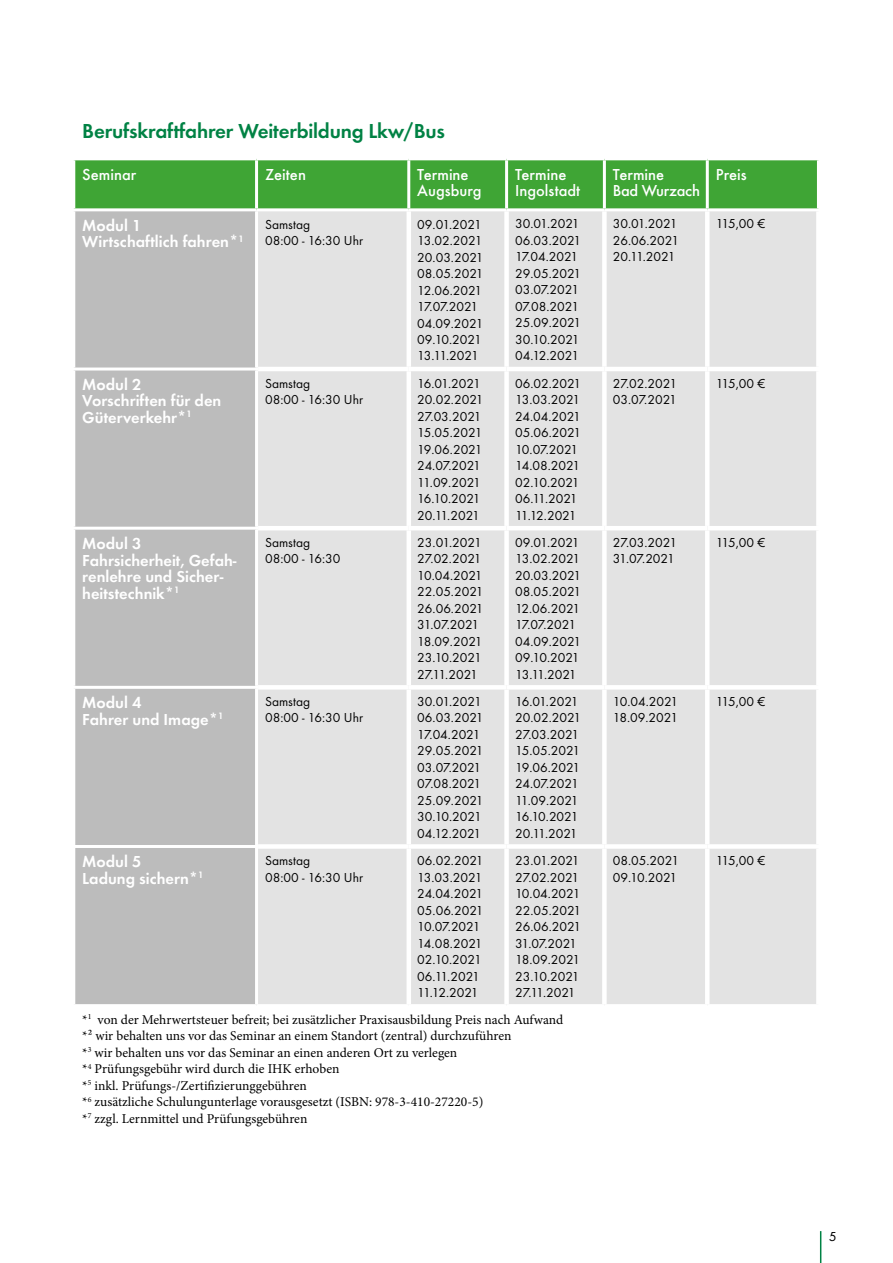
<style>
.page{position:relative;width:893px;height:1263px;background:#fff}
.page>*{position:absolute;margin:0;border:0;box-sizing:border-box;transform-origin:0 0}
.t1{font:21px "Futura TOT Dem";letter-spacing:-.01em;color:#008244}
.t2{font:16.5px/16.5px "Futura TOT Dem";color:#fff}
.t3{font:500 16.5px/16.5px "Futura TOT";color:#fff}
.t4{font:13.5px/16.5px "Futura TOT Boo";color:#000}
.t5{font:13.5px/16.5px "Minion Pro";color:#000}
.t6{font:500 12px "Futura Com";color:#000}
.s1{color:#fff}
</style>
<div class="page">
<hr style="left:820px;top:1231px;width:1px;height:32px;background:#008244">
<div style="left:75px;top:160px;width:742px;height:48px;background:#3fa535"></div>
<div style="left:75px;top:211px;width:180px;height:793px;background:#bcbcbc"></div>
<div style="left:258px;top:211px;width:558px;height:793px;background:#e3e3e3"></div>
<hr style="left:255px;top:160px;width:3px;height:48px;background:#fff">
<hr style="left:407px;top:160px;width:3px;height:48px;background:#fff">
<hr style="left:505px;top:160px;width:3px;height:48px;background:#fff">
<hr style="left:603px;top:160px;width:3px;height:48px;background:#fff">
<hr style="left:706px;top:160px;width:3px;height:48px;background:#fff">
<hr style="left:72px;top:367px;width:186px;height:3px;background:#fff">
<hr style="left:72px;top:845px;width:186px;height:3px;background:#fff">
<hr style="left:407px;top:211px;width:4px;height:156px;background:#fff">
<div style="left:504px;top:211px;width:5px;height:156px;background:#fff"></div>
<div style="left:602px;top:211px;width:5px;height:156px;background:#fff"></div>
<hr style="left:705px;top:211px;width:4px;height:156px;background:#fff">
<hr style="left:258px;top:367px;width:151px;height:4px;background:#fff">
<hr style="left:409px;top:367px;width:98px;height:4px;background:#fff">
<hr style="left:407px;top:371px;width:4px;height:155px;background:#fff">
<hr style="left:507px;top:367px;width:97px;height:4px;background:#fff">
<div style="left:504px;top:371px;width:5px;height:155px;background:#fff"></div>
<hr style="left:604px;top:367px;width:103px;height:4px;background:#fff">
<div style="left:602px;top:371px;width:5px;height:155px;background:#fff"></div>
<hr style="left:707px;top:367px;width:114px;height:4px;background:#fff">
<hr style="left:705px;top:371px;width:4px;height:155px;background:#fff">
<hr style="left:407px;top:530px;width:4px;height:155px;background:#fff">
<div style="left:504px;top:530px;width:5px;height:155px;background:#fff"></div>
<div style="left:602px;top:530px;width:5px;height:155px;background:#fff"></div>
<hr style="left:705px;top:530px;width:4px;height:155px;background:#fff">
<hr style="left:407px;top:689px;width:4px;height:155px;background:#fff">
<div style="left:504px;top:689px;width:5px;height:155px;background:#fff"></div>
<div style="left:602px;top:689px;width:5px;height:155px;background:#fff"></div>
<hr style="left:705px;top:689px;width:4px;height:155px;background:#fff">
<div style="left:258px;top:844px;width:151px;height:5px;background:#fff"></div>
<div style="left:409px;top:844px;width:98px;height:5px;background:#fff"></div>
<hr style="left:407px;top:849px;width:4px;height:155px;background:#fff">
<div style="left:507px;top:844px;width:97px;height:5px;background:#fff"></div>
<div style="left:504px;top:849px;width:5px;height:155px;background:#fff"></div>
<div style="left:604px;top:844px;width:103px;height:5px;background:#fff"></div>
<div style="left:602px;top:849px;width:5px;height:155px;background:#fff"></div>
<div style="left:707px;top:844px;width:114px;height:5px;background:#fff"></div>
<hr style="left:705px;top:849px;width:4px;height:155px;background:#fff">
<hr style="left:258px;top:526px;width:151px;height:4px;background:#fff">
<hr style="left:409px;top:526px;width:98px;height:4px;background:#fff">
<hr style="left:507px;top:526px;width:97px;height:4px;background:#fff">
<hr style="left:604px;top:526px;width:103px;height:4px;background:#fff">
<hr style="left:707px;top:526px;width:114px;height:4px;background:#fff">
<hr style="left:258px;top:685px;width:151px;height:4px;background:#fff">
<hr style="left:409px;top:685px;width:98px;height:4px;background:#fff">
<hr style="left:507px;top:685px;width:97px;height:4px;background:#fff">
<hr style="left:604px;top:685px;width:103px;height:4px;background:#fff">
<hr style="left:707px;top:685px;width:114px;height:4px;background:#fff">
<hr style="left:72px;top:527px;width:186px;height:3px;background:#fff">
<hr style="left:72px;top:686px;width:186px;height:3px;background:#fff">
<h1 class="t1" style="left:82px;top:118px;width:364px">Berufskraftfahrer Weiterbildung Lkw/Bus</h1>
<p class="t3" style="left:82px;top:166px;width:55px">Seminar</p>
<p class="t3" style="left:265px;top:166px;width:42px">Zeiten</p>
<p class="t3" style="left:417px;top:166px;width:66px">Termine<br>Augsburg</p>
<p class="t3" style="left:515px;top:166px;width:67px">Termine<br>Ingolstadt</p>
<p class="t3" style="left:613px;top:166px;width:89px">Termine<br>Bad Wurzach</p>
<p class="t3" style="left:716px;top:166px;width:32px">Preis</p>
<p class="t2" style="left:82px;top:217px;width:163px">Modul 1<br>Wirtschaftlich fahren*<sup>1</sup></p>
<p class="t4" style="left:265px;top:216px;width:99px">Samstag<br>08:00 - 16:30 Uhr</p>
<p class="t4" style="left:417px;top:216px;width:68px">09.01.2021<br>13.02.2021<br>20.03.2021<br>08.05.2021<br>12.06.2021<br>17.07.2021<br>04.09.2021<br>09.10.2021<br>13.11.2021</p>
<p class="t4" style="left:515px;top:216px;width:68px">30.01.2021<br>06.03.2021<br>17.04.2021<br>29.05.2021<br>03.07.2021<br>07.08.2021<br>25.09.2021<br>30.10.2021<br>04.12.2021</p>
<p class="t4" style="left:613px;top:216px;width:68px">30.01.2021<br>26.06.2021<br>20.11.2021</p>
<p class="t4" style="left:716px;top:216px;width:51px">115,00 €</p>
<p class="t2" style="left:82px;top:376px;width:141px">Modul 2<br>Vorschriften für den<br>Güterverkehr*<sup>1</sup></p>
<p class="t4" style="left:265px;top:375px;width:99px">Samstag<br>08:00 - 16:30 Uhr</p>
<p class="t4" style="left:417px;top:375px;width:68px">16.01.2021<br>20.02.2021<br>27.03.2021<br>15.05.2021<br>19.06.2021<br>24.07.2021<br>11.09.2021<br>16.10.2021<br>20.11.2021</p>
<p class="t4" style="left:515px;top:375px;width:68px">06.02.2021<br>13.03.2021<br>24.04.2021<br>05.06.2021<br>10.07.2021<br>14.08.2021<br>02.10.2021<br>06.11.2021<br>11.12.2021</p>
<p class="t4" style="left:613px;top:375px;width:66px">27.02.2021<br>03.07.2021</p>
<p class="t4" style="left:716px;top:375px;width:51px">115,00 €</p>
<p class="t2" style="left:82px;top:535px;width:156px">Modul 3<br>Fahrsicherheit, Gefah&shy;renlehre und Sicher&shy;heitstechnik*<sup>1</sup></p>
<p class="t4" style="left:265px;top:534px;width:77px">Samstag<br>08:00 - 16:30</p>
<p class="t4" style="left:417px;top:534px;width:68px">23.01.2021<br>27.02.2021<br>10.04.2021<br>22.05.2021<br>26.06.2021<br>31.07.2021<br>18.09.2021<br>23.10.2021<br>27.11.2021</p>
<p class="t4" style="left:515px;top:534px;width:68px">09.01.2021<br>13.02.2021<br>20.03.2021<br>08.05.2021<br>12.06.2021<br>17.07.2021<br>04.09.2021<br>09.10.2021<br>13.11.2021</p>
<p class="t4" style="left:613px;top:534px;width:66px">27.03.2021<br>31.07.2021</p>
<p class="t4" style="left:716px;top:534px;width:51px">115,00 €</p>
<p class="t2" style="left:82px;top:694px;width:143px">Modul 4<br>Fahrer und Image*<sup>1</sup></p>
<p class="t4" style="left:265px;top:693px;width:99px">Samstag<br>08:00 - 16:30 Uhr</p>
<p class="t4" style="left:417px;top:693px;width:68px">30.01.2021<br>06.03.2021<br>17.04.2021<br>29.05.2021<br>03.07.2021<br>07.08.2021<br>25.09.2021<br>30.10.2021<br>04.12.2021</p>
<p class="t4" style="left:515px;top:693px;width:68px">16.01.2021<br>20.02.2021<br>27.03.2021<br>15.05.2021<br>19.06.2021<br>24.07.2021<br>11.09.2021<br>16.10.2021<br>20.11.2021</p>
<p class="t4" style="left:613px;top:693px;width:67px">10.04.2021<br>18.09.2021</p>
<p class="t4" style="left:716px;top:693px;width:51px">115,00 €</p>
<p class="t2" style="left:82px;top:853px;width:123px">Modul 5<br>Ladung sichern*<sup>1</sup></p>
<p class="t4" style="left:265px;top:852px;width:99px">Samstag<br>08:00 - 16:30 Uhr</p>
<p class="t4" style="left:417px;top:852px;width:68px">06.02.2021<br>13.03.2021<br>24.04.2021<br>05.06.2021<br>10.07.2021<br>14.08.2021<br>02.10.2021<br>06.11.2021<br>11.12.2021</p>
<p class="t4" style="left:515px;top:852px;width:68px">23.01.2021<br>27.02.2021<br>10.04.2021<br>22.05.2021<br>26.06.2021<br>31.07.2021<br>18.09.2021<br>23.10.2021<br>27.11.2021</p>
<p class="t4" style="left:613px;top:852px;width:68px">08.05.2021<br>09.10.2021</p>
<p class="t4" style="left:716px;top:852px;width:51px">115,00 €</p>
<p class="t5" style="left:82px;top:1011px;width:506px">*<sup>1</sup> von der Mehrwertsteuer befreit; bei zusätzlicher Praxisausbildung Preis nach Aufwand<span class="s1">iand </span>*² wir behalten uns vor das Seminar an einem Standort (zentral) durchzuführen<br>*<sup>3</sup> wir behalten uns vor das Seminar an einen anderen Ort zu verlegen<br>*<sup>4</sup> Prüfungsgebühr wird durch die IHK erhoben<br>*<sup>5</sup> inkl. Prüfungs-/Zertifizierunggebühren<br>*<sup>6</sup> zusätzliche Schulungunterlage vorausgesetzt (ISBN: 978-3-410-27220-5)<br>*<sup>7</sup> zzgl. Lernmittel und Prüfungsgebühren</p>
<p class="t6" style="left:829px;top:1227px;width:8px">5</p>
</div>
